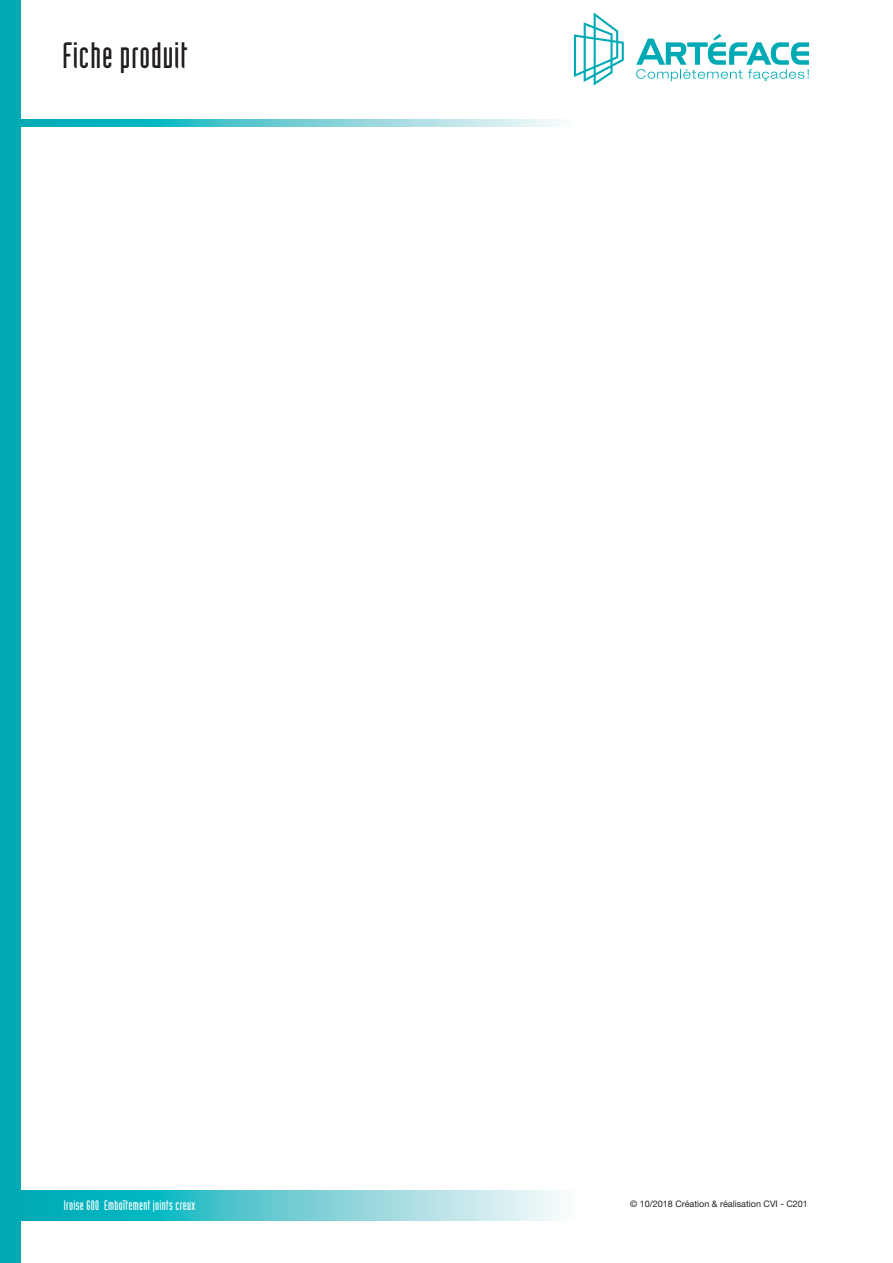
<style>
.page{position:relative;width:893px;height:1263px;background:#fff}
.page>*{position:absolute;margin:0;border:0;box-sizing:border-box;transform-origin:0 0}
.t1{font:36px "Industria Solid";letter-spacing:.025em;color:#231f20}
.t2{font:13.5px "Industria Solid";letter-spacing:.025em;color:#fff}
.t3{font:9px "Helvetica Neue";color:#231f20}
</style>
<div class="page">
<svg style="left:21px;top:119px;width:540px;height:7px;background:#6acdd4"></svg>
<div style="left:0;top:0;width:21px;height:1263px;background:#00aab5"></div>
<svg style="left:21px;top:1191px;width:540px;height:29px;background:#69cdd4"></svg>
<svg style="left:574px;top:12px;width:50px;height:74px"></svg>
<svg style="left:636px;top:34px;width:173px;height:47px"></svg>
<h1 class="t1" style="left:63px;top:42px;width:126px">Fiche produit</h1>
<h2 class="t2" style="left:64px;top:1200px;width:133px">Iroise 600 Emboîtement joints creux</h2>
<p class="t3" style="left:630px;top:1200px;width:179px">© 10/2018 Création &amp; réalisation CVI - C201</p>
</div>
